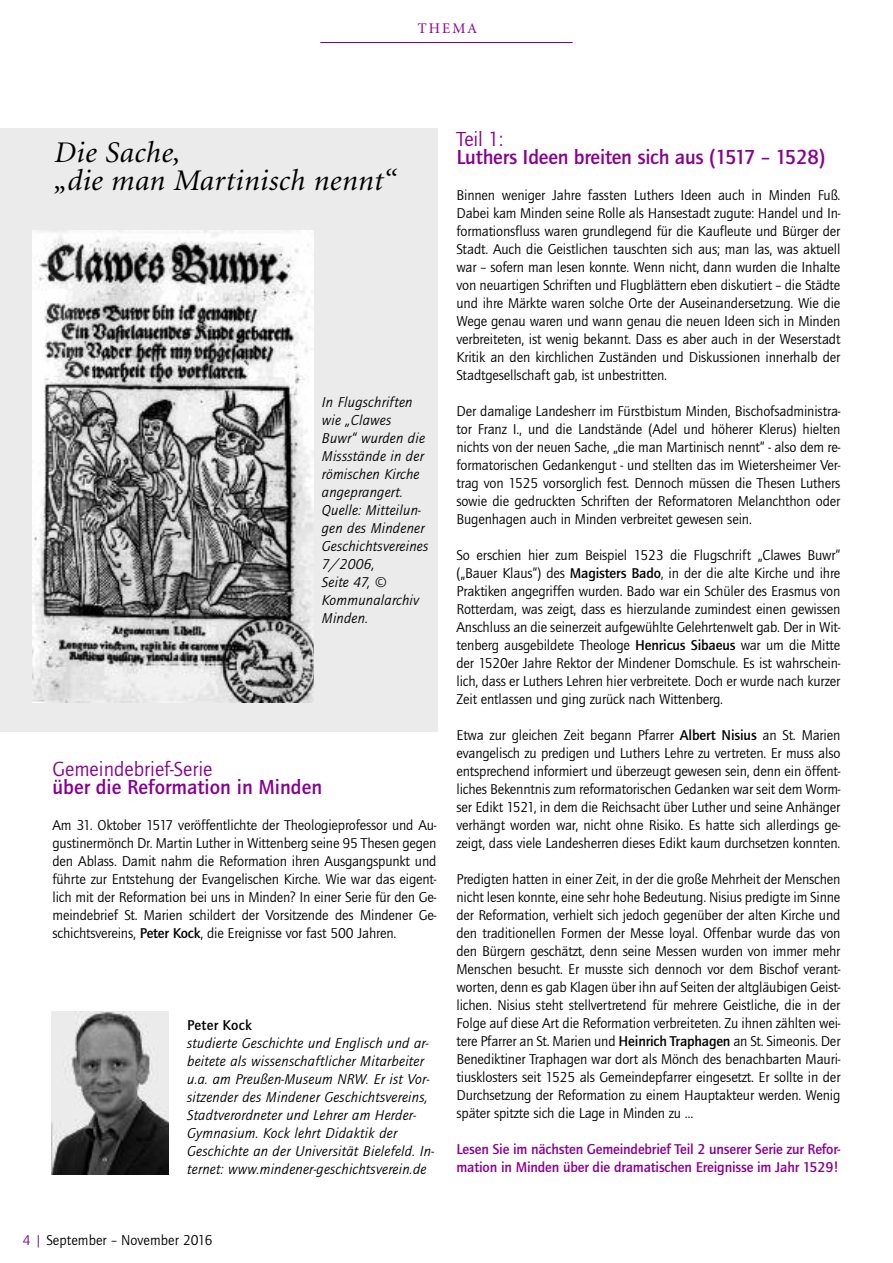
<style>
.page{position:relative;width:893px;height:1263px;background:#fff}
.page>*{position:absolute;margin:0;border:0;box-sizing:border-box;transform-origin:0 0}
.t1{font:italic 30px/28.5px "Minion";letter-spacing:.015em;color:#000}
.t2{font:700 21px "Quay Itc T";letter-spacing:-.005em;color:#880090}
.t3{font:21px "Quay Itc T";color:#880090}
.t4{font:14.7px/18px "Quay Itc T";letter-spacing:-.01em;color:#000;text-align:justify}
.t5{font:italic 14.7px/18px "Quay Itc T";letter-spacing:.015em;color:#000}
.t6{font:700 14.7px/18px "Quay Itc T";letter-spacing:-.01em;color:#880090}
.t7{font:700 14.7px "Quay Itc T";letter-spacing:.015em;color:#000}
.t8{font:14.7px "Minion";letter-spacing:.145em;color:#880090}
.s1{font-weight:700}
.s2{color:#880090}
</style>
<div class="page">
<div style="left:0;top:128px;width:438px;height:603px;background:#ebebeb"></div>
<img style="left:33px;top:231px;width:281px;height:471px">
<hr style="left:320px;top:42px;width:253px;height:1px;background:#880090">
<img style="left:51px;top:1011px;width:118px;height:163px">
<p class="t8" style="left:418px;top:23px;width:61px">THEMA</p>
<h1 class="t1" style="left:54px;top:140px;width:344px">Die Sache,<br>„die man Martinisch nennt“</h1>
<p class="t5" style="left:322px;top:393px;width:108px">In Flugschriften wie „Clawes<br>Buwr“ wurden die<br>Missstände in der römischen Kirche angeprangert.<br>Quelle: Mitteilun&shy;gen des Mindener<br>Geschichtsvereines<br>7/2006,<br>Seite 47, ©<br>Kommunalarchiv<br>Minden.</p>
<h2 class="t3" style="left:53px;top:756px;width:162px">Gemeindebrief-Serie</h2>
<h2 class="t2" style="left:53px;top:774px;width:271px">über die Reformation in Minden</h2>
<p class="t4" style="left:53px;top:815px;width:385px">Am 31. Oktober 1517 veröffentlichte der Theologieprofessor und Au&shy;gustinermönch Dr. Martin Luther in Wittenberg seine 95 Thesen gegen den Ablass. Damit nahm die Reformation ihren Ausgangspunkt und führte zur Entstehung der Evangelischen Kirche. Wie war das eigent&shy;lich mit der Reformation bei uns in Minden? In einer Serie für den Ge&shy;meindebrief St. Marien schildert der Vorsitzende des Mindener Ge&shy;schichtsvereins, <span class="s1">Peter Kock</span>, die Ereignisse vor fast 500 Jahren.</p>
<p class="t7" style="left:187px;top:1016px;width:66px">Peter Kock</p>
<p class="t5" style="left:187px;top:1034px;width:249px">studierte Geschichte und Englisch und ar&shy;beitete als wissenschaftlicher Mitarbeiter u.a. am Preußen-Museum NRW. Er ist Vor&shy;sitzender des Mindener Geschichtsvereins, Stadtverordneter und Lehrer am Herder-Gymnasium. Kock lehrt Didaktik der Geschichte an der Universität Bielefeld. In&shy;ternet: www.mindener-geschichtsverein.de</p>
<h2 class="t3" style="left:456px;top:126px;width:48px">Teil 1:</h2>
<h2 class="t2" style="left:456px;top:144px;width:370px">Luthers Ideen breiten sich aus (1517 – 1528)</h2>
<p class="t4" style="left:456px;top:185px;width:385px">Binnen weniger Jahre fassten Luthers Ideen auch in Minden Fuß.<br>Dabei kam Minden seine Rolle als Hansestadt zugute: Handel und In&shy;formationsfluss waren grundlegend für die Kaufleute und Bürger der Stadt. Auch die Geistlichen tauschten sich aus; man las, was aktuell war – sofern man lesen konnte. Wenn nicht, dann wurden die Inhalte von neuartigen Schriften und Flugblättern eben diskutiert – die Städte und ihre Märkte waren solche Orte der Auseinandersetzung. Wie die Wege genau waren und wann genau die neuen Ideen sich in Minden verbreiteten, ist wenig bekannt. Dass es aber auch in der Weserstadt Kritik an den kirchlichen Zuständen und Diskussionen innerhalb der Stadtgesellschaft gab, ist unbestritten.</p>
<p class="t4" style="left:456px;top:401px;width:385px">Der damalige Landesherr im Fürstbistum Minden, Bischofsadministra&shy;tor Franz I., und die Landstände (Adel und höherer Klerus) hielten nichts von der neuen Sache, „die man Martinisch nennt“ - also dem re&shy;formatorischen Gedankengut - und stellten das im Wietersheimer Ver&shy;trag von 1525 vorsorglich fest. Dennoch müssen die Thesen Luthers sowie die gedruckten Schriften der Reformatoren Melanchthon oder Bugenhagen auch in Minden verbreitet gewesen sein.</p>
<p class="t4" style="left:456px;top:545px;width:385px">So erschien hier zum Beispiel 1523 die Flugschrift „Clawes Buwr“ („Bauer Klaus“) des <span class="s1">Magisters Bado</span>, in der die alte Kirche und ihre Praktiken angegriffen wurden. Bado war ein Schüler des Erasmus von Rotterdam, was zeigt, dass es hierzulande zumindest einen gewissen Anschluss an die seinerzeit aufgewühlte Gelehrtenwelt gab. Der in Wit&shy;tenberg ausgebildete Theologe <span class="s1">Henricus Sibaeus</span> war um die Mitte der 1520er Jahre Rektor der Mindener Domschule. Es ist wahrschein&shy;lich, dass er Luthers Lehren hier verbreitete. Doch er wurde nach kurzer Zeit entlassen und ging zurück nach Wittenberg.</p>
<p class="t4" style="left:456px;top:725px;width:385px">Etwa zur gleichen Zeit begann Pfarrer <span class="s1">Albert Nisius</span> an St. Marien evangelisch zu predigen und Luthers Lehre zu vertreten. Er muss also entsprechend informiert und überzeugt gewesen sein, denn ein öffent&shy;liches Bekenntnis zum reformatorischen Gedanken war seit dem Worm&shy;ser Edikt 1521, in dem die Reichsacht über Luther und seine Anhänger verhängt worden war, nicht ohne Risiko. Es hatte sich allerdings ge&shy;zeigt, dass viele Landesherren dieses Edikt kaum durchsetzen konnten.</p>
<p class="t4" style="left:456px;top:869px;width:385px">Predigten hatten in einer Zeit, in der die große Mehrheit der Menschen nicht lesen konnte, eine sehr hohe Bedeutung. Nisius predigte im Sinne der Reformation, verhielt sich jedoch gegenüber der alten Kirche und den traditionellen Formen der Messe loyal. Offenbar wurde das von den Bürgern geschätzt, denn seine Messen wurden von immer mehr Menschen besucht. Er musste sich dennoch vor dem Bischof verant&shy;worten, denn es gab Klagen über ihn auf Seiten der altgläubigen Geist&shy;lichen. Nisius steht stellvertretend für mehrere Geistliche, die in der Folge auf diese Art die Reformation verbreiteten. Zu ihnen zählten wei&shy;tere Pfarrer an St. Marien und <span class="s1">Heinrich Traphagen</span> an St. Simeonis. Der Benediktiner Traphagen war dort als Mönch des benachbarten Mauri&shy;tiusklosters seit 1525 als Gemeindepfarrer eingesetzt. Er sollte in der Durchsetzung der Reformation zu einem Hauptakteur werden. Wenig später spitzte sich die Lage in Minden zu …</p>
<p class="t6" style="left:456px;top:1139px;width:385px">Lesen Sie im nächsten Gemeindebrief Teil 2 unserer Serie zur Refor&shy;mation in Minden über die dramatischen Ereignisse im Jahr 1529!</p>
<p class="t4" style="left:23px;top:1230px;width:191px"><span class="s2">4 |</span> September – November 2016</p>
</div>
